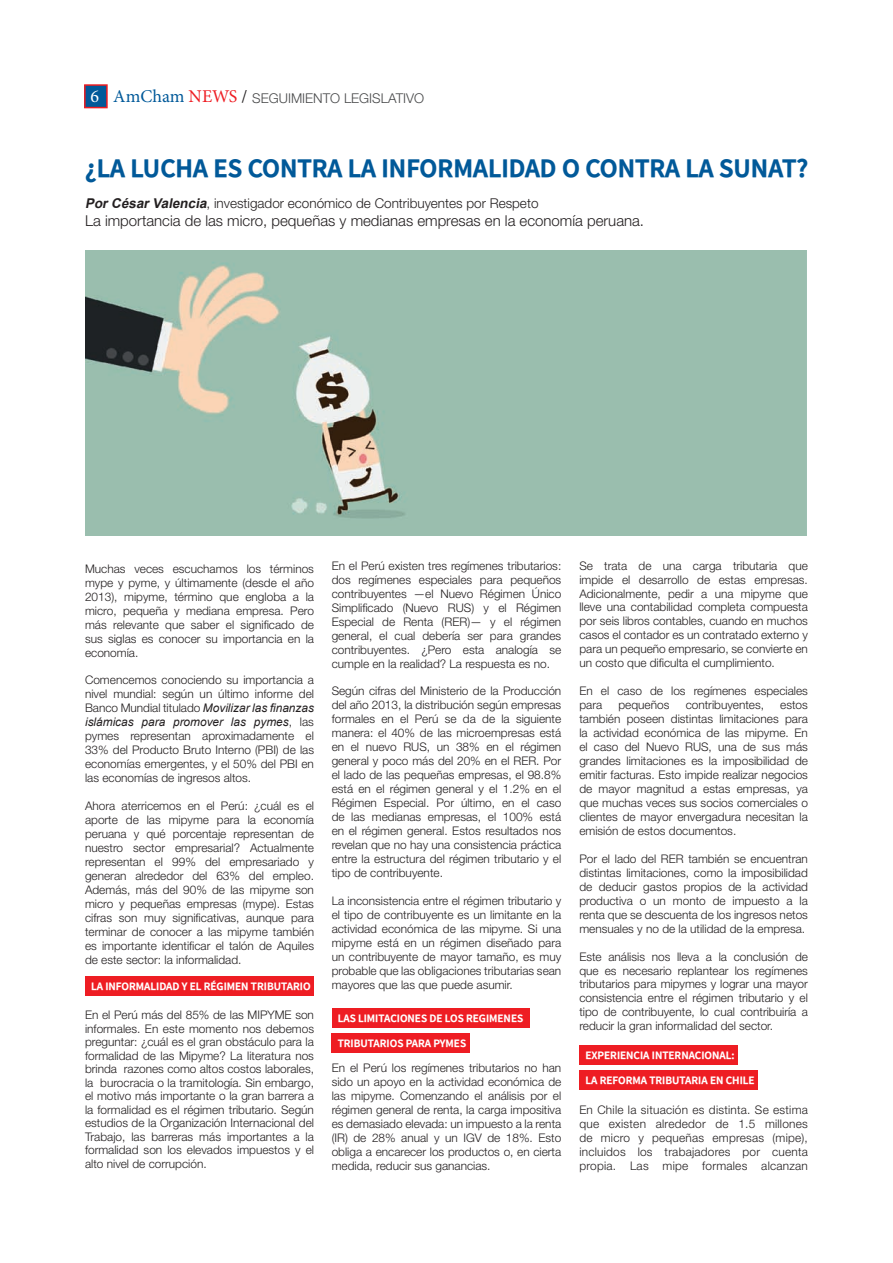
<style>
.page{position:relative;width:893px;height:1263px;background:#fff}
.page>*{position:absolute;margin:0;border:0;box-sizing:border-box;transform-origin:0 0}
.t1{font:26.55px "Falling Sky Bd";color:#015999}
.t2{font:18px "Minion Pro";letter-spacing:-.005em;color:#015999}
.t3{font:300 15px "Helvetica Neue LT Std";color:#231f20}
.t4{font:300 13.5px "Helvetica Neue LT Std";color:#231f20}
.t5{font:300 13.5px "Helvetica Neue LT Std";color:#494a4b}
.t6{font:300 11.85px/14px "Helvetica Neue LT Std";color:#231f20;text-align:justify}
.t7{font:italic 11.85px "Arial";color:#231f20}
.t8{font:11.25px "Falling Sky Bd";color:#fff}
.s1{color:#fff}
.s2{color:#ee1d23}
.s3{color:#231f20}
.s4{font-family:"Arial";font-weight:700;font-style:italic}
.s5{font-family:"Arial";font-weight:400;font-style:italic}
.s6{font-family:"Helvetica Neue LT Std";font-weight:300;font-style:normal}
</style>
<div class="page">
<svg style="left:84px;top:84px;width:24px;height:24px"></svg>
<div style="left:85px;top:976px;width:229px;height:20px;background:#ee1d23"></div>
<div style="left:332px;top:1008px;width:197px;height:20px;background:#ee1d23"></div>
<div style="left:579px;top:1045px;width:159px;height:20px;background:#ee1d23"></div>
<div style="left:332px;top:1033px;width:138px;height:20px;background:#ee1d23"></div>
<div style="left:579px;top:1070px;width:179px;height:20px;background:#ee1d23"></div>
<img style="left:85px;top:251px;width:721px;height:285px">
<h2 class="t2" style="left:91px;top:85px;width:158px"><span class="s1">6</span> AmCham <span class="s2">NEWS</span> <span class="s3">/</span></h2>
<p class="t5" style="left:252px;top:90px;width:173px">SEGUIMIENTO LEGISLATIVO</p>
<h1 class="t1" style="left:85px;top:151px;width:725px">¿LA LUCHA ES CONTRA LA INFORMALIDAD O CONTRA LA SUNAT?</h1>
<p class="t4" style="left:85px;top:195px;width:455px"><span class="s4">PorCésarValencia</span>, investigador económico de Contribuyentes por Respeto</p>
<p class="t3" style="left:85px;top:212px;width:561px">La importancia de las micro, pequeñas y medianas empresas en la economía peruana.</p>
<p class="t6" style="left:85px;top:561px;width:230px">Muchas veces escuchamos los términos mype y pyme, y últimamente (desde el año 2013), mipyme, término que engloba a la micro, pequeña y mediana empresa. Pero más relevante que saber el significado de sus siglas es conocer su importancia en la economía.</p>
<p class="t6" style="left:85px;top:673px;width:230px">Comencemos conociendo su importancia a nivel mundial: según un último informe del Banco Mundial titulado <span class="s5">Movilizar las finanzas</span></p>
<p class="t7" style="left:85px;top:714px;width:230px">islámicas para promover las pymes<span class="s6">, las</span></p>
<p class="t6" style="left:85px;top:729px;width:230px">pymes representan aproximadamente el 33% del Producto Bruto Interno (PBI) de las economías emergentes, y el 50% del PBI en las economías de ingresos altos.</p>
<p class="t6" style="left:85px;top:799px;width:230px">Ahora aterricemos en el Perú: ¿cuál es el aporte de las mipyme para la economía peruana y qué porcentaje representan de nuestro sector empresarial? Actualmente representan el 99% del empresariado y generan alrededor del 63% del empleo.<br>Además, más del 90% de las mipyme son micro y pequeñas empresas (mype). Estas cifras son muy significativas, aunque para terminar de conocer a las mipyme también es importante identificar el talón de Aquiles de este sector: la informalidad.</p>
<p class="t8" style="left:91px;top:979px;width:221px">LA INFORMALIDAD Y EL RÉGIMEN TRIBUTARIO</p>
<p class="t6" style="left:85px;top:1008px;width:230px;line-height:13.5px">En el Perú más del 85% de las MIPYME son informales. En este momento nos debemos preguntar: ¿cuál es el gran obstáculo para la formalidad de las Mipyme? La literatura nos brinda razones como altos costos laborales, la burocracia o la tramitología. Sin embargo, el motivo más importante o la gran barrera a la formalidad es el régimen tributario. Según estudios de la Organización Internacional del Trabajo, las barreras más importantes a la formalidad son los elevados impuestos y el alto nivel de corrupción.</p>
<p class="t6" style="left:332px;top:558px;width:231px">En el Perú existen tres regímenes tributarios: dos regímenes especiales para pequeños contribuyentes —el Nuevo Régimen Único Simplificado (Nuevo RUS) y el Régimen Especial de Renta (RER)— y el régimen general, el cual debería ser para grandes contribuyentes. ¿Pero esta analogía se cumple en la realidad? La respuesta es no.</p>
<p class="t6" style="left:332px;top:684px;width:231px">Según cifras del Ministerio de la Producción del año 2013, la distribución según empresas formales en el Perú se da de la siguiente manera: el 40% de las microempresas está en el nuevo RUS, un 38% en el régimen general y poco más del 20% en el RER. Por el lado de las pequeñas empresas, el 98.8% está en el régimen general y el 1.2% en el Régimen Especial. Por último, en el caso de las medianas empresas, el 100% está en el régimen general. Estos resultados nos revelan que no hay una consistencia práctica entre la estructura del régimen tributario y el tipo de contribuyente.</p>
<p class="t6" style="left:332px;top:893px;width:231px">La inconsistencia entre el régimen tributario y el tipo de contribuyente es un limitante en la actividad económica de las mipyme. Si una mipyme está en un régimen diseñado para un contribuyente de mayor tamaño, es muy probable que las obligaciones tributarias sean mayores que las que puede asumir.</p>
<p class="t8" style="left:338px;top:1011px;width:187px">LAS LIMITACIONES DE LOS REGIMENES</p>
<p class="t8" style="left:338px;top:1036px;width:130px">TRIBUTARIOS PARA PYMES</p>
<p class="t6" style="left:332px;top:1061px;width:231px">En el Perú los regímenes tributarios no han sido un apoyo en la actividad económica de las mipyme. Comenzando el análisis por el régimen general de renta, la carga impositiva es demasiado elevada: un impuesto a la renta (IR) de 28% anual y un IGV de 18%. Esto obliga a encarecer los productos o, en cierta medida, reducir sus ganancias.</p>
<p class="t6" style="left:579px;top:558px;width:230px">Se trata de una carga tributaria que impide el desarrollo de estas empresas.<br>Adicionalmente, pedir a una mipyme que lleve una contabilidad completa compuesta por seis libros contables, cuando en muchos casos el contador es un contratado externo y para un pequeño empresario, se convierte en un costo que dificulta el cumplimiento.</p>
<p class="t6" style="left:579px;top:684px;width:230px">En el caso de los regímenes especiales para</p>
<p class="t6" style="left:618px;top:698px;width:52px">pequeños</p>
<p class="t6" style="left:686px;top:698px;width:80px">contribuyentes,</p>
<p class="t6" style="left:579px;top:698px;width:230px;text-indent:201px">estos también poseen distintas limitaciones para la actividad económica de las mipyme. En el caso del Nuevo RUS, una de sus más grandes limitaciones es la imposibilidad de emitir facturas. Esto impide realizar negocios de mayor magnitud a estas empresas, ya que muchas veces sus socios comerciales o clientes de mayor envergadura necesitan la emisión de estos documentos.</p>
<p class="t6" style="left:579px;top:851px;width:230px">Por el lado del RER también se encuentran distintas limitaciones, como la imposibilidad de deducir gastos propios de la actividad productiva o un monto de impuesto a la renta que se descuenta de los ingresos netos mensuales y no de la utilidad de la empresa.</p>
<p class="t6" style="left:579px;top:949px;width:230px">Este análisis nos lleva a la conclusión de que es necesario replantear los regímenes tributarios para mipymes y lograr una mayor consistencia entre el régimen tributario y el tipo de contribuyente, lo cual contribuiría a reducir la gran informalidad del sector.</p>
<p class="t8" style="left:585px;top:1047px;width:151px">EXPERIENCIA INTERNACIONAL:</p>
<p class="t8" style="left:585px;top:1073px;width:171px">LA REFORMA TRIBUTARIA EN CHILE</p>
<p class="t6" style="left:579px;top:1103px;width:230px">En Chile la situación es distinta. Se estima que existen alrededor de 1.5 millones de micro y pequeñas empresas (mipe), incluidos los trabajadores por cuenta propia. Las mipe formales alcanzan</p>
</div>
